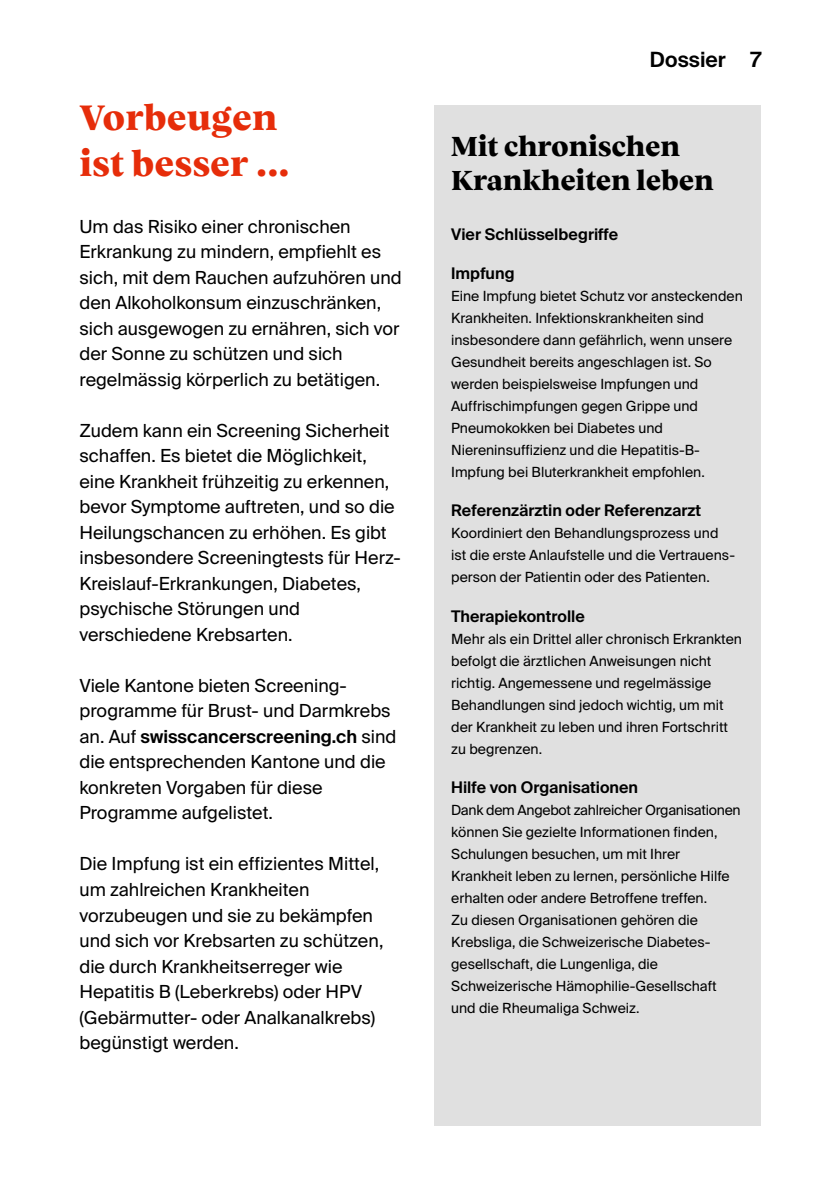
<style>
.page{position:relative;width:840px;height:1191px;background:#fff}
.page>*{position:absolute;margin:0;border:0;box-sizing:border-box;transform-origin:0 0}
.t1{font:800 36px/45.4px "Vesterbro";color:#e62d0a}
.t2{font:800 28px/34px "Vesterbro";letter-spacing:-.01em;color:#000}
.t3{font:600 21px "Suisse Intl";color:#000}
.t4{font:18px/25.6px "Suisse Intl";color:#000}
.t5{font:600 16px "Suisse Intl";color:#000}
.t6{font:14px/22px "Suisse Intl";color:#000}
.s1{font-weight:600}
</style>
<div class="page">
<div style="left:434px;top:105px;width:326px;height:1020px;background:#e0e0e0"></div>
<h1 class="t1" style="left:79px;top:94px;width:211px">Vorbeugen ist besser ...</h1>
<p class="t4" style="left:79px;top:213px;width:323px">Um das Risiko einer chronischen Erkrankung zu mindern, empfiehlt es sich, mit dem Rauchen aufzuhören und den Alkoholkonsum einzuschränken, sich ausgewogen zu ernähren, sich vor der Sonne zu schützen und sich regelmässig körperlich zu betätigen.</p>
<p class="t4" style="left:79px;top:417px;width:322px">Zudem kann ein Screening Sicherheit schaffen. Es bietet die Möglichkeit, eine Krankheit frühzeitig zu erkennen, bevor Symptome auftreten, und so die Heilungschancen zu erhöhen. Es gibt insbesondere Screeningtests für Herz-Kreislauf-Erkrankungen, Diabetes, psychische Störungen und verschiedene Krebsarten.</p>
<p class="t4" style="left:79px;top:673px;width:318px">Viele Kantone bieten Screening&shy;programme für Brust- und Darmkrebs an. Auf <span class="s1">swisscancerscreening.ch</span> sind die entsprechenden Kantone und die konkreten Vorgaben für diese<br>Programme aufgelistet.</p>
<p class="t4" style="left:79px;top:851px;width:305px">Die Impfung ist ein effizientes Mittel, um zahlreichen Krankheiten vorzubeugen und sie zu bekämpfen und sich vor Krebsarten zu schützen, die durch Krankheitserreger wie<br>Hepatitis B (Leberkrebs) oder HPV (Gebärmutter- oder Analkanalkrebs) begünstigt werden.</p>
<h3 class="t3" style="left:649px;top:47px;width:112px">Dossier 7</h3>
<h2 class="t2" style="left:451px;top:128px;width:264px">Mit chronischen<br>Krankheiten leben</h2>
<p class="t5" style="left:451px;top:225px;width:168px">Vier Schlüsselbegriffe</p>
<p class="t5" style="left:451px;top:264px;width:65px">Impfung</p>
<p class="t6" style="left:451px;top:285px;width:293px">Eine Impfung bietet Schutz vor ansteckenden Krankheiten. Infektionskrankheiten sind insbesondere dann gefährlich, wenn unsere Gesundheit bereits angeschlagen ist. So werden beispielsweise Impfungen und Auffrischimpfungen gegen Grippe und Pneumokokken bei Diabetes und Niereninsuffizienz und die Hepatitis-B-Impfung bei Bluterkrankheit empfohlen.</p>
<p class="t5" style="left:451px;top:501px;width:251px">Referenzärztin oder Referenzarzt</p>
<p class="t6" style="left:451px;top:522px;width:284px">Koordiniert den Behandlungsprozess und ist die erste Anlaufstelle und die Vertrauens&shy;person der Patientin oder des Patienten.</p>
<p class="t5" style="left:451px;top:606px;width:135px">Therapiekontrolle</p>
<p class="t6" style="left:451px;top:627px;width:292px">Mehr als ein Drittel aller chronisch Erkrankten befolgt die ärztlichen Anweisungen nicht richtig. Angemessene und regelmässige Behandlungen sind jedoch wichtig, um mit der Krankheit zu leben und ihren Fortschritt zu begrenzen.</p>
<p class="t5" style="left:451px;top:777px;width:188px">Hilfe von Organisationen</p>
<p class="t6" style="left:451px;top:798px;width:291px">Dank dem Angebot zahlreicher Organisationen können Sie gezielte Informationen finden, Schulungen besuchen, um mit Ihrer Krankheit leben zu lernen, persönliche Hilfe erhalten oder andere Betroffene treffen.<br>Zu diesen Organisationen gehören die Krebsliga, die Schweizerische Diabetes&shy;gesellschaft, die Lungenliga, die Schweizerische Hämophilie-Gesellschaft und die Rheumaliga Schweiz.</p>
</div>
